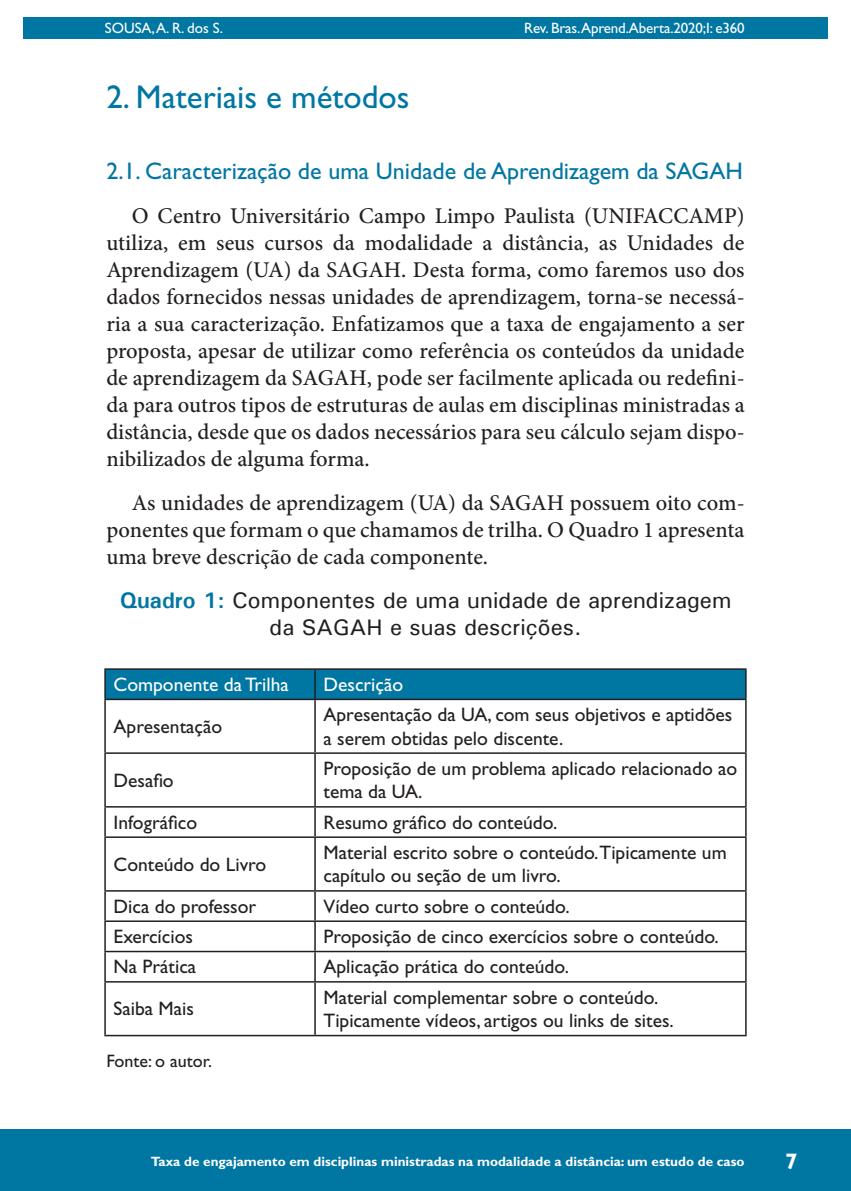
<style>
.page{position:relative;width:851px;height:1191px;background:#fff}
.page>*{position:absolute;margin:0;border:0;box-sizing:border-box;transform-origin:0 0}
.Titulo{font:33px "Gill Sans Std";color:#0076a3}
.Titulo-2{font:24px "Gill Sans Std";color:#0076a3}
.Texto_corrido{font:500 22.5px/27px "Minion Pro";color:#231f20;text-align:justify}
.Tabela{font:500 22.5px/27px "Univers";color:#231f20;text-align:center}
.t1{font:700 22.5px "Gill Sans Std";color:#fff}
.Tabela_texto{font:19.5px/23.4px "Gill Sans Std";color:#231f20}
.Tabela_texto-2{font:19.5px "Gill Sans Std";color:#fff}
.Fonte_Tabela{font:18px "Gill Sans Std";color:#231f20}
.t2{font:15px "Gill Sans Std";letter-spacing:-.01em;color:#fff}
.t3{font:700 13.5px "Gill Sans Std";color:#fff}
.s1{font-weight:700;color:#0076a3}
</style>
<div class="page">
<hr style="left:104px;top:0;width:1px;height:467px;background:#0076a3">
<div style="left:23px;top:17px;width:804px;height:21px;background:#0076a3"></div>
<div style="left:0;top:1129px;width:850px;height:62px;background:#0076a3"></div>
<hr style="left:104px;top:668px;width:211px;height:2px;background:#231f20">
<hr style="left:104px;top:670px;width:2px;height:28px;background:#231f20">
<hr style="left:315px;top:668px;width:431px;height:2px;background:#231f20">
<div style="left:105px;top:669px;width:641px;height:29px;background:#0076a3"></div>
<hr style="left:104px;top:698px;width:211px;height:2px;background:#231f20">
<hr style="left:104px;top:700px;width:2px;height:52px;background:#231f20">
<hr style="left:315px;top:698px;width:431px;height:2px;background:#231f20">
<hr style="left:314px;top:700px;width:2px;height:52px;background:#231f20">
<hr style="left:745px;top:700px;width:1px;height:52px;background:#231f20">
<hr style="left:104px;top:752px;width:211px;height:2px;background:#231f20">
<hr style="left:104px;top:754px;width:2px;height:52px;background:#231f20">
<hr style="left:315px;top:752px;width:431px;height:2px;background:#231f20">
<hr style="left:314px;top:754px;width:2px;height:52px;background:#231f20">
<hr style="left:745px;top:754px;width:1px;height:52px;background:#231f20">
<hr style="left:104px;top:806px;width:211px;height:1px;background:#231f20">
<hr style="left:104px;top:807px;width:2px;height:29px;background:#231f20">
<hr style="left:315px;top:806px;width:431px;height:1px;background:#231f20">
<hr style="left:314px;top:807px;width:2px;height:29px;background:#231f20">
<svg style="left:745px;top:807px;width:1px;height:29px"></svg>
<hr style="left:104px;top:836px;width:211px;height:2px;background:#231f20">
<hr style="left:104px;top:838px;width:2px;height:52px;background:#231f20">
<hr style="left:315px;top:836px;width:431px;height:2px;background:#231f20">
<hr style="left:314px;top:838px;width:2px;height:52px;background:#231f20">
<hr style="left:745px;top:838px;width:1px;height:52px;background:#231f20">
<hr style="left:104px;top:890px;width:211px;height:1px;background:#231f20">
<hr style="left:104px;top:891px;width:2px;height:29px;background:#231f20">
<hr style="left:315px;top:890px;width:431px;height:1px;background:#231f20">
<hr style="left:314px;top:891px;width:2px;height:29px;background:#231f20">
<hr style="left:104px;top:920px;width:211px;height:2px;background:#231f20">
<hr style="left:104px;top:922px;width:2px;height:28px;background:#231f20">
<hr style="left:315px;top:920px;width:431px;height:2px;background:#231f20">
<hr style="left:314px;top:922px;width:2px;height:28px;background:#231f20">
<hr style="left:104px;top:950px;width:211px;height:2px;background:#231f20">
<hr style="left:104px;top:952px;width:2px;height:29px;background:#231f20">
<hr style="left:315px;top:950px;width:431px;height:2px;background:#231f20">
<hr style="left:314px;top:952px;width:2px;height:29px;background:#231f20">
<svg style="left:745px;top:891px;width:1px;height:90px"></svg>
<hr style="left:104px;top:981px;width:211px;height:1px;background:#231f20">
<hr style="left:104px;top:982px;width:2px;height:52px;background:#231f20">
<hr style="left:315px;top:981px;width:431px;height:1px;background:#231f20">
<hr style="left:314px;top:982px;width:2px;height:52px;background:#231f20">
<hr style="left:745px;top:982px;width:1px;height:52px;background:#231f20">
<hr style="left:104px;top:1034px;width:211px;height:2px;background:#231f20">
<hr style="left:315px;top:1034px;width:431px;height:2px;background:#231f20">
<p class="t2" style="left:105px;top:20px;width:120px">SOUSA, A. R. dos S.</p>
<p class="t2" style="left:524px;top:20px;width:222px">Rev. Bras.Aprend.Aberta.2020;I: e360</p>
<p class="Titulo" style="left:106px;top:77px;width:304px">2. Materiais e métodos</p>
<p class="Titulo-2" style="left:106px;top:157px;width:638px">2.1. Caracterização de uma Unidade de Aprendizagem da SAGAH</p>
<p class="Texto_corrido" style="left:106px;top:202px;width:639px;text-indent:26px">O Centro Universitário Campo Limpo Paulista (UNIFACCAMP) utiliza, em seus cursos da modalidade a distância, as Unidades de Aprendizagem (UA) da SAGAH. Desta forma, como faremos uso dos dados fornecidos nessas unidades de aprendizagem, torna-se necessá&shy;ria a sua caracterização. Enfatizamos que a taxa de engajamento a ser proposta, apesar de utilizar como referência os conteúdos da unidade de aprendizagem da SAGAH, pode ser facilmente aplicada ou redefini&shy;da para outros tipos de estruturas de aulas em disciplinas ministradas a distância, desde que os dados necessários para seu cálculo sejam dispo&shy;nibilizados de alguma forma.</p>
<p class="Texto_corrido" style="left:106px;top:489px;width:639px;text-indent:26px">As unidades de aprendizagem (UA) da SAGAH possuem oito com&shy;ponentes que formam o que chamamos de trilha. O Quadro 1 apresenta uma breve descrição de cada componente.</p>
<p class="Tabela" style="left:120px;top:586px;width:613px"><span class="s1">Quadro 1:</span> Componentes de uma unidade de aprendizagem da SAGAH e suas descrições.</p>
<p class="Tabela_texto-2" style="left:114px;top:673px;width:177px">Componente da Trilha</p>
<p class="Tabela_texto-2" style="left:323px;top:673px;width:81px">Descrição</p>
<p class="Tabela_texto" style="left:114px;top:714px;width:110px">Apresentação</p>
<p class="Tabela_texto" style="left:323px;top:703px;width:410px">Apresentação da UA, com seus objetivos e aptidões a serem obtidas pelo discente.</p>
<p class="Tabela_texto" style="left:114px;top:768px;width:62px">Desafio</p>
<p class="Tabela_texto" style="left:323px;top:757px;width:415px">Proposição de um problema aplicado relacionado ao tema da UA.</p>
<p class="Tabela_texto" style="left:114px;top:810px;width:85px">Infográfico</p>
<p class="Tabela_texto" style="left:323px;top:810px;width:235px">Resumo gráfico do conteúdo.</p>
<p class="Tabela_texto" style="left:114px;top:852px;width:154px">Conteúdo do Livro</p>
<p class="Tabela_texto" style="left:323px;top:841px;width:404px">Material escrito sobre o conteúdo.Tipicamente um capítulo ou seção de um livro.</p>
<p class="Tabela_texto" style="left:114px;top:894px;width:144px">Dica do professor</p>
<p class="Tabela_texto" style="left:323px;top:894px;width:247px">Vídeo curto sobre o conteúdo.</p>
<p class="Tabela_texto" style="left:114px;top:925px;width:81px">Exercícios</p>
<p class="Tabela_texto" style="left:323px;top:925px;width:397px">Proposição de cinco exercícios sobre o conteúdo.</p>
<p class="Tabela_texto" style="left:114px;top:955px;width:84px">Na Prática</p>
<p class="Tabela_texto" style="left:323px;top:955px;width:247px">Aplicação prática do conteúdo.</p>
<p class="Tabela_texto" style="left:114px;top:997px;width:82px">Saiba Mais</p>
<p class="Tabela_texto" style="left:323px;top:985px;width:352px">Material complementar sobre o conteúdo.<br>Tipicamente vídeos, artigos ou links de sites.</p>
<p class="Fonte_Tabela" style="left:106px;top:1050px;width:107px">Fonte: o autor.</p>
<p class="t3" style="left:151px;top:1153px;width:595px">Taxa de engajamento em disciplinas ministradas na modalidade a distância: um estudo de caso</p>
<p class="t1" style="left:785px;top:1148px;width:14px">7</p>
</div>
